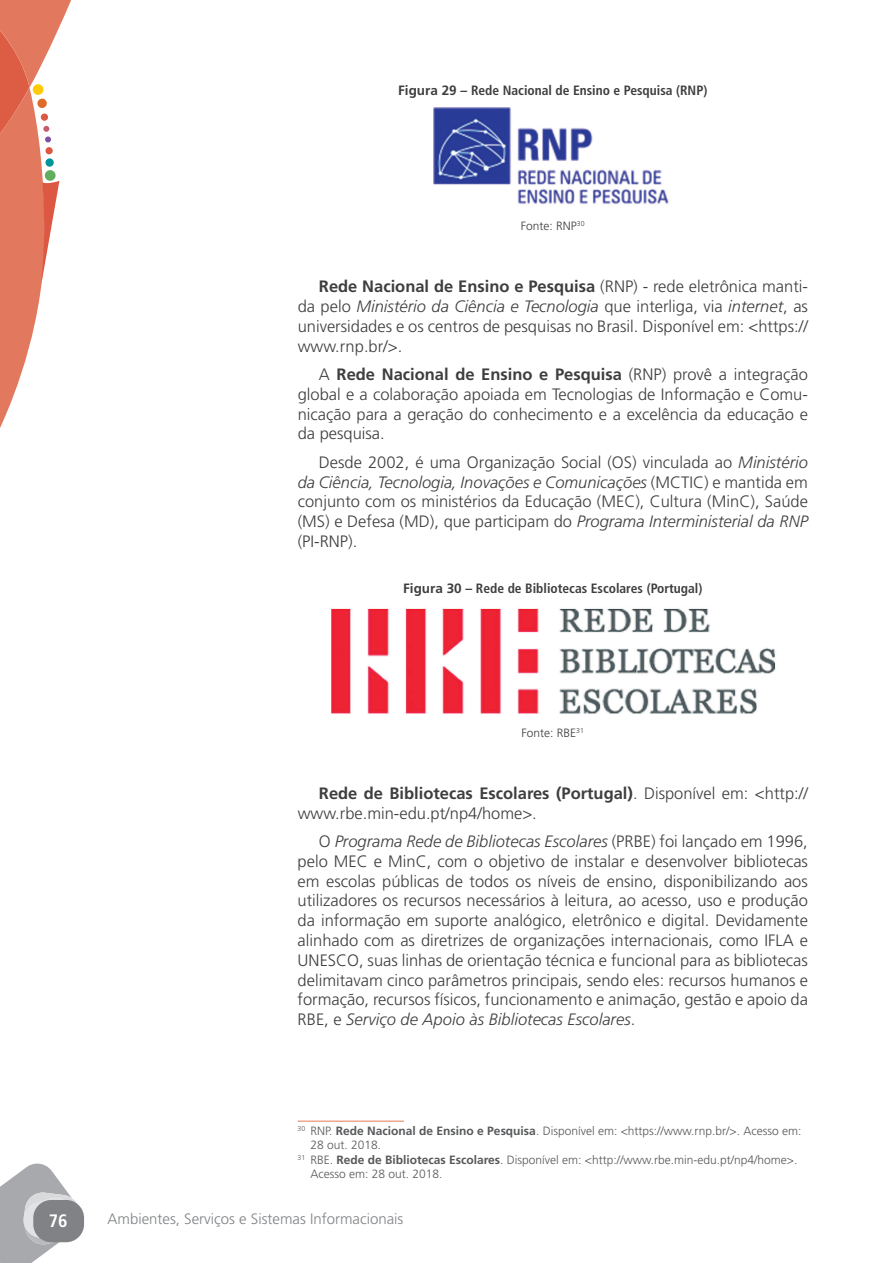
<style>
.page{position:relative;width:893px;height:1263px;background:#fff}
.page>*{position:absolute;margin:0;border:0;box-sizing:border-box;transform-origin:0 0}
.t1{font:700 condensed 18px "Frutiger LT Std";color:#fff}
.t2{font:300 16.5px/19.8px "Frutiger LT Std";color:#3e3e3f;text-align:justify}
.t3{font:300 15px "Frutiger LT Std";color:#808285}
.t4{font:700 condensed 13.5px "Frutiger LT Std";color:#3e3e3f}
.t5{font:300 12px "Frutiger LT Std";color:#57585a}
.t6{font:300 12px "Frutiger LT Std";color:#3e3e3f}
.s1{font-stretch:normal}
.s2{font-weight:700}
.s3{font-style:italic}
</style>
<div class="page">
<svg style="left:0;top:0;width:71px;height:428px"></svg>
<svg style="left:0;top:1163px;width:83px;height:100px"></svg>
<div style="left:33px;top:1200px;width:51px;height:42px;background:#808285;border-radius:18px"></div>
<img style="left:434px;top:108px;width:235px;height:96px">
<img style="left:331px;top:608px;width:445px;height:106px">
<hr style="left:298px;top:1120px;width:106px;height:2px;background:#eca68e">
<p class="t4" style="left:398px;top:82px;width:311px"><span class="s1">Figura 29 –</span> Rede Nacional de Ensino e Pesquisa (RNP)</p>
<p class="t6" style="left:521px;top:219px;width:65px">Fonte: RNP<sup>30</sup></p>
<p class="t2" style="left:298px;top:277px;width:512px;text-indent:21px"><span class="s2">Rede Nacional de Ensino e Pesquisa</span> (RNP) - rede eletrônica manti&shy;da pelo <span class="s3">Ministério da Ciência e Tecnologia</span> que interliga, via <span class="s3">internet</span>, as universidades e os centros de pesquisas no Brasil. Disponível em: &lt;https:// www.rnp.br/&gt;.</p>
<p class="t2" style="left:298px;top:365px;width:512px;text-indent:21px">A <span class="s2">Rede Nacional de Ensino e Pesquisa</span> (RNP) provê a integração global e a colaboração apoiada em Tecnologias de Informação e Comu&shy;nicação para a geração do conhecimento e a excelência da educação e da pesquisa.</p>
<p class="t2" style="left:298px;top:452px;width:512px;text-indent:21px">Desde 2002, é uma Organização Social (OS) vinculada ao <span class="s3">Ministério da Ciência, Tecnologia, Inovações e Comunicações</span> (MCTIC) e mantida em conjunto com os ministérios da Educação (MEC), Cultura (MinC), Saúde (MS) e Defesa (MD), que participam do <span class="s3">Programa Interministerial da RNP </span>(PI-RNP).</p>
<p class="t4" style="left:403px;top:580px;width:301px"><span class="s1">Figura 30 –</span> Rede de Bibliotecas Escolares (Portugal)</p>
<p class="t6" style="left:522px;top:726px;width:64px">Fonte: RBE<sup>31</sup></p>
<p class="t2" style="left:298px;top:783px;width:512px;text-indent:21px"><span class="s2">Rede de Bibliotecas Escolares (Portugal)</span>. Disponível em: &lt;http:// www.rbe.min-edu.pt/np4/home&gt;.</p>
<p class="t2" style="left:298px;top:832px;width:512px;text-indent:21px">O <span class="s3">Programa Rede de Bibliotecas Escolares</span> (PRBE) foi lançado em 1996, pelo MEC e MinC, com o objetivo de instalar e desenvolver bibliotecas em escolas públicas de todos os níveis de ensino, disponibilizando aos utilizadores os recursos necessários à leitura, ao acesso, uso e produção da informação em suporte analógico, eletrônico e digital. Devidamente alinhado com as diretrizes de organizações internacionais, como IFLA e UNESCO, suas linhas de orientação técnica e funcional para as bibliotecas delimitavam cinco parâmetros principais, sendo eles: recursos humanos e formação, recursos físicos, funcionamento e animação, gestão e apoio da RBE, e <span class="s3">Serviço de Apoio às Bibliotecas Escolares</span>.</p>
<p class="t5" style="left:298px;top:1124px;width:505px"><sup>30</sup> RNP. <span class="s2">Rede Nacional de Ensino e Pesquisa</span>. Disponível em: &lt;https://www.rnp.br/&gt;. Acesso em:</p>
<p class="t5" style="left:310px;top:1138px;width:72px">28 out. 2018.</p>
<p class="t5" style="left:298px;top:1152px;width:501px"><sup>31</sup> RBE. <span class="s2">Rede de Bibliotecas Escolares</span>. Disponível em: &lt;http://www.rbe.min-edu.pt/np4/home&gt;.</p>
<p class="t5" style="left:310px;top:1167px;width:134px">Acesso em: 28 out. 2018.</p>
<p class="t1" style="left:49px;top:1210px;width:20px">76</p>
<p class="t3" style="left:108px;top:1210px;width:297px">Ambientes, Serviços e Sistemas Informacionais</p>
</div>
